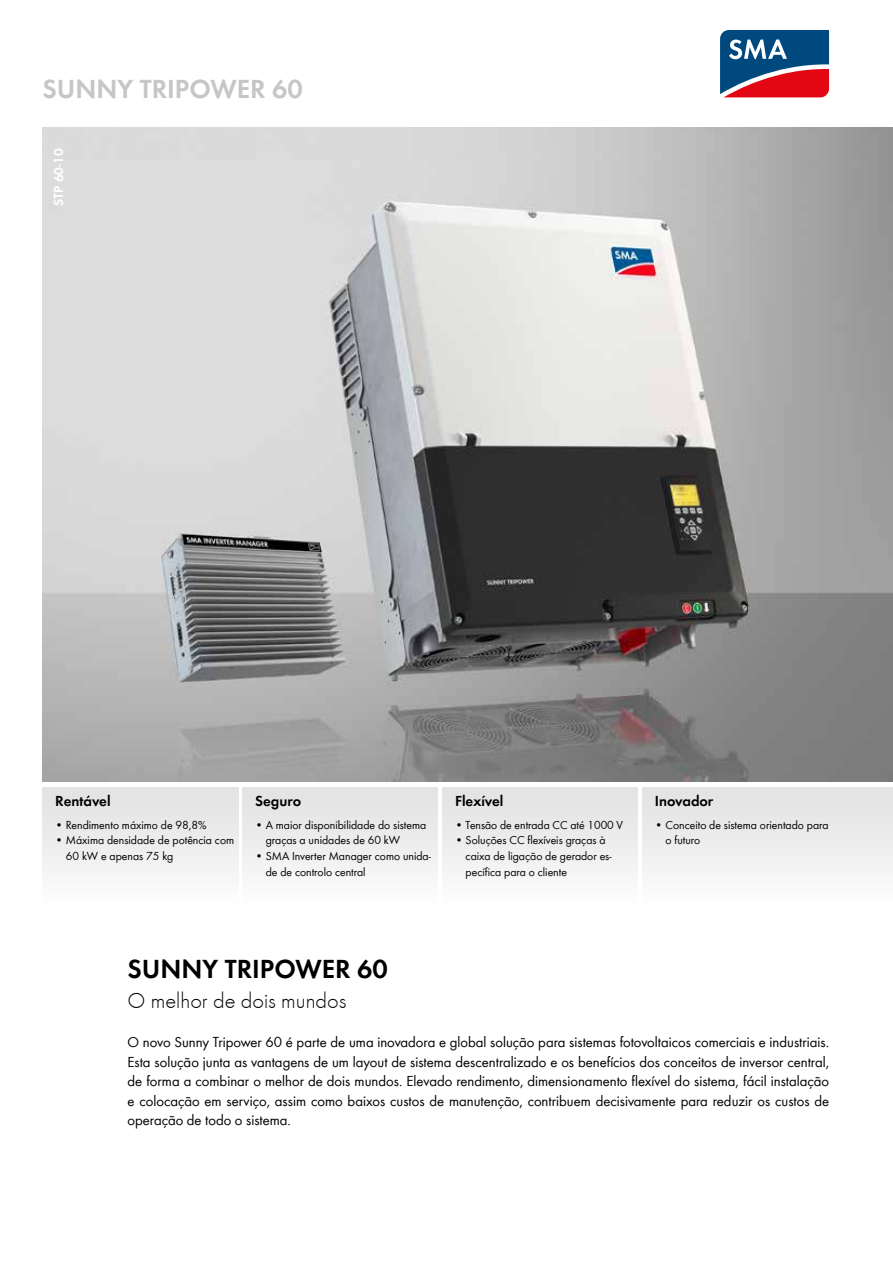
<style>
.page{position:relative;width:893px;height:1263px;background:#fff}
.page>*{position:absolute;margin:0;border:0;box-sizing:border-box;transform-origin:0 0}
.t1{font:600 27px "SMA Futura Global";color:#000}
.t2{font:600 27px "SMA Futura Global";color:#c6c6c6}
.t3{font:300 22.5px "SMA Futura Global";color:#000}
.t4{font:15px/19.5px "SMA Futura Global";color:#000;text-align:justify}
.t5{font:600 15px "SMA Futura Global";color:#000}
.t6{font:600 13.5px "SMA Futura Global";color:#fff}
.t7{font:12px/15.8px "SMA Futura Global";color:#000}
</style>
<div class="page">
<img style="left:43px;top:128px;width:850px;height:654px">
<div style="left:43px;top:787px;width:195px;height:119px;background:linear-gradient(to bottom,#e1e1e1,#fdfdfd)"></div>
<div style="left:242px;top:787px;width:196px;height:119px;background:linear-gradient(to bottom,#e1e1e1,#fdfdfd)"></div>
<div style="left:442px;top:787px;width:196px;height:119px;background:linear-gradient(to bottom,#e1e1e1,#fdfdfd)"></div>
<div style="left:642px;top:787px;width:251px;height:119px;background:linear-gradient(to bottom,#e1e1e1,#fdfdfd)"></div>
<svg style="left:720px;top:30px;width:110px;height:68px"></svg>
<h1 class="t2" style="left:43px;top:73px;width:262px">SUNNY TRIPOWER 60</h1>
<p class="t6" style="left:51px;top:206px;width:59px;rotate:-90deg">STP 60-10</p>
<p class="t5" style="left:55px;top:792px;width:57px">Rentável</p>
<p class="t7" style="left:55px;top:816px;width:153px">• Rendimento máximo de 98,8%</p>
<p class="t7" style="left:66px;top:832px;width:170px;text-indent:-11px">• Máxima densidade de potência com<br>60 kW e apenas 75 kg</p>
<p class="t5" style="left:255px;top:792px;width:48px">Seguro</p>
<p class="t7" style="left:266px;top:816px;width:162px;text-indent:-11px">• A maior disponibilidade do sistema graças a unidades de 60 kW</p>
<p class="t7" style="left:266px;top:848px;width:167px;text-indent:-11px">• SMA Inverter Manager como unida&shy;de de controlo central</p>
<p class="t5" style="left:455px;top:792px;width:50px">Flexível</p>
<p class="t7" style="left:455px;top:816px;width:170px">• Tensão de entrada CC até 1000 V</p>
<p class="t7" style="left:466px;top:832px;width:148px;text-indent:-11px">• Soluções CC flexíveis graças à caixa de ligação de gerador es&shy;pecífica para o cliente</p>
<p class="t5" style="left:655px;top:792px;width:60px">Inovador</p>
<p class="t7" style="left:665px;top:816px;width:165px;text-indent:-11px">• Conceito de sistema orientado para o futuro</p>
<h1 class="t1" style="left:128px;top:953px;width:262px">SUNNY TRIPOWER 60</h1>
<h2 class="t3" style="left:128px;top:987px;width:220px">O melhor de dois mundos</h2>
<p class="t4" style="left:128px;top:1032px;width:703px">O novo Sunny Tripower 60 é parte de uma inovadora e global solução para sistemas fotovoltaicos comerciais e industriais.<br>Esta solução junta as vantagens de um layout de sistema descentralizado e os benefícios dos conceitos de inversor central, de forma a combinar o melhor de dois mundos. Elevado rendimento, dimensionamento flexível do sistema, fácil instalação e colocação em serviço, assim como baixos custos de manutenção, contribuem decisivamente para reduzir os custos de operação de todo o sistema.</p>
</div>
